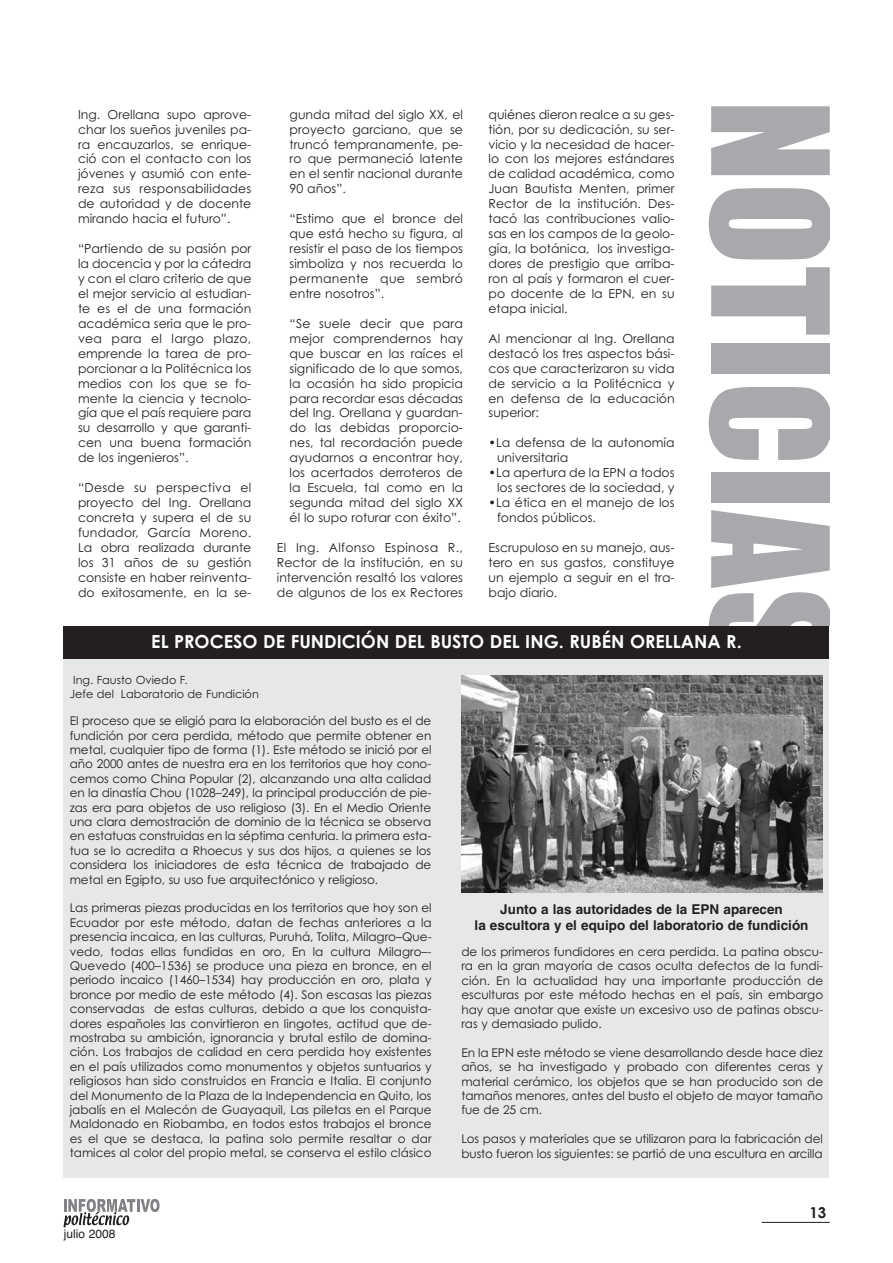
<style>
.page{position:relative;width:893px;height:1263px;background:#fff}
.page>*{position:absolute;margin:0;border:0;box-sizing:border-box;transform-origin:0 0}
.t1{font:700 18px "Century Gothic";color:#fff}
.t2{font:700 15px "Century Gothic";color:#231f20}
.t3{font:700 13.5px/16.2px "Helvetica";color:#231f20;text-align:center}
.t4{font:12.45px/15px "Century Gothic";color:#231f20;text-align:justify}
.t5{font:12px/14.4px "Century Gothic";letter-spacing:-.005em;color:#231f20;text-align:justify}
.t6{font:12px "Helvetica";color:#231f20}
.t7{font:11.25px/13.5px "Century Gothic";color:#231f20}
</style>
<div class="page">
<svg style="left:64px;top:1199px;width:96px;height:28px"></svg>
<hr style="left:762px;top:1222px;width:68px;height:1px;background:#231f20">
<div style="left:64px;top:656px;width:765px;height:522px;background:#e6e7e9"></div>
<div style="left:64px;top:626px;width:765px;height:33px;background:#231f20"></div>
<img style="left:461px;top:675px;width:361px;height:217px">
<svg style="left:711px;top:106px;width:118px;height:69px;background:#b1b2b6"></svg>
<svg style="left:709px;top:188px;width:120px;height:71px"></svg>
<svg style="left:711px;top:267px;width:118px;height:68px"></svg>
<div style="left:711px;top:343px;width:118px;height:31px;background:#a8a9ad"></div>
<svg style="left:709px;top:387px;width:120px;height:73px"></svg>
<div style="left:711px;top:472px;width:118px;height:31px;background:#a8a9ad"></div>
<svg style="left:709px;top:510px;width:120px;height:115px"></svg>
<p class="t4" style="left:78px;top:107px;width:175px">Ing. Orellana supo aprove&shy;char los sueños juveniles pa&shy;ra encauzarlos, se enrique&shy;ció con el contacto con los jóvenes y asumió con ente&shy;reza sus responsabilidades de autoridad y de docente mirando hacia el futuro”.</p>
<p class="t4" style="left:78px;top:241px;width:175px">“Partiendo de su pasión por la docencia y por la cátedra y con el claro criterio de que el mejor servicio al estudian&shy;te es el de una formación académica seria que le pro&shy;vea para el largo plazo, emprende la tarea de pro&shy;porcionar a la Politécnica los medios con los que se fo&shy;mente la ciencia y tecnolo&shy;gía que el país requiere para su desarrollo y que garanti&shy;cen una buena formación de los ingenieros”.</p>
<p class="t4" style="left:78px;top:480px;width:175px">“Desde su perspectiva el proyecto del Ing. Orellana concreta y supera el de su fundador, García Moreno.<br>La obra realizada durante los 31 años de su gestión consiste en haber reinventa&shy;do exitosamente, en la se-</p>
<p class="t4" style="left:290px;top:107px;width:175px">gunda mitad del siglo XX, el proyecto garciano, que se truncó tempranamente, pe&shy;ro que permaneció latente en el sentir nacional durante 90 años”.</p>
<p class="t4" style="left:290px;top:211px;width:175px">“Estimo que el bronce del que está hecho su figura, al resistir el paso de los tiempos simboliza y nos recuerda lo permanente que sembró entre nosotros”.</p>
<p class="t4" style="left:290px;top:316px;width:175px">“Se suele decir que para mejor comprendernos hay que buscar en las raíces el significado de lo que somos, la ocasión ha sido propicia para recordar esas décadas del Ing. Orellana y guardan&shy;do las debidas proporcio&shy;nes, tal recordación puede ayudarnos a encontrar hoy, los acertados derroteros de la Escuela, tal como en la segunda mitad del siglo XX él lo supo roturar con éxito”.</p>
<p class="t4" style="left:277px;top:540px;width:188px">El Ing. Alfonso Espinosa R., Rector de la institución, en su intervención resaltó los valores de algunos de los ex Rectores</p>
<p class="t4" style="left:488px;top:107px;width:188px">quiénes dieron realce a su ges&shy;tión, por su dedicación, su ser&shy;vicio y la necesidad de hacer&shy;lo con los mejores estándares de calidad académica, como Juan Bautista Menten, primer Rector de la institución. Des&shy;tacó las contribuciones valio&shy;sas en los campos de la geolo&shy;gía, la botánica, los investiga&shy;dores de prestigio que arriba&shy;ron al país y formaron el cuer&shy;po docente de la EPN, en su etapa inicial.</p>
<p class="t4" style="left:488px;top:331px;width:188px">Al mencionar al Ing. Orellana destacó los tres aspectos bási&shy;cos que caracterizaron su vida de servicio a la Politécnica y en defensa de la educación superior:</p>
<p class="t4" style="left:497px;top:436px;width:179px;text-indent:-9px">•La defensa de la autonomía universitaria</p>
<p class="t4" style="left:488px;top:465px;width:188px;text-align:right">•La apertura de la EPN a todos los sectores de la sociedad, y</p>
<p class="t4" style="left:497px;top:495px;width:179px;text-indent:-9px">•La ética en el manejo de los fondos públicos.</p>
<p class="t4" style="left:488px;top:540px;width:188px">Escrupuloso en su manejo, aus&shy;tero en sus gastos, constituye un ejemplo a seguir en el tra&shy;bajo diario.</p>
<h1 class="t1" style="left:151px;top:631px;width:592px">EL PROCESO DE FUNDICIÓN DEL BUSTO DEL ING. RUBÉN ORELLANA R.</h1>
<p class="t7" style="left:70px;top:673px;width:191px;text-indent:3px">Ing. Fausto Oviedo F.<br>Jefe del Laboratorio de Fundición</p>
<p class="t5" style="left:70px;top:714px;width:363px">El proceso que se eligió para la elaboración del busto es el de fundición por cera perdida, método que permite obtener en metal, cualquier tipo de forma (1). Este método se inició por el año 2000 antes de nuestra era en los territorios que hoy cono&shy;cemos como China Popular (2), alcanzando una alta calidad en la dinastía Chou (1028–249), la principal producción de pie&shy;zas era para objetos de uso religioso (3). En el Medio Oriente una clara demostración de dominio de la técnica se observa en estatuas construidas en la séptima centuria. la primera esta&shy;tua se lo acredita a Rhoecus y sus dos hijos, a quienes se los considera los iniciadores de esta técnica de trabajado de metal en Egipto, su uso fue arquitectónico y religioso.</p>
<p class="t5" style="left:70px;top:901px;width:363px">Las primeras piezas producidas en los territorios que hoy son el Ecuador por este método, datan de fechas anteriores a la presencia incaica, en las culturas, Puruhá, Tolita, Milagro–Que&shy;vedo, todas ellas fundidas en oro, En la cultura Milagro–- Quevedo (400–1536) se produce una pieza en bronce, en el periodo incaico (1460–1534) hay producción en oro, plata y bronce por medio de este método (4). Son escasas las piezas conservadas de estas culturas, debido a que los conquista&shy;dores españoles las convirtieron en lingotes, actitud que de&shy;mostraba su ambición, ignorancia y brutal estilo de domina&shy;ción. Los trabajos de calidad en cera perdida hoy existentes en el país utilizados como monumentos y objetos suntuarios y religiosos han sido construidos en Francia e Italia. El conjunto del Monumento de la Plaza de la Independencia en Quito, los jabalís en el Malecón de Guayaquil, Las piletas en el Parque Maldonado en Riobamba, en todos estos trabajos el bronce es el que se destaca, la patina solo permite resaltar o dar tamices al color del propio metal, se conserva el estilo clásico</p>
<p class="t6" style="left:64px;top:1226px;width:53px">julio 2008</p>
<p class="t3" style="left:475px;top:901px;width:335px">Junto a las autoridades de la EPN aparecen<br>la escultora y el equipo del laboratorio de fundición</p>
<p class="t5" style="left:461px;top:945px;width:363px">de los primeros fundidores en cera perdida. La patina obscu&shy;ra en la gran mayoría de casos oculta defectos de la fundi&shy;ción. En la actualidad hay una importante producción de esculturas por este método hechas en el país, sin embargo hay que anotar que existe un excesivo uso de patinas obscu&shy;ras y demasiado pulido.</p>
<p class="t5" style="left:461px;top:1045px;width:363px">En la EPN este método se viene desarrollando desde hace diez años, se ha investigado y probado con diferentes ceras y material cerámico, los objetos que se han producido son de tamaños menores, antes del busto el objeto de mayor tamaño fue de 25 cm.</p>
<p class="t5" style="left:461px;top:1132px;width:363px">Los pasos y materiales que se utilizaron para la fabricación del busto fueron los siguientes: se partió de una escultura en arcilla</p>
<p class="t2" style="left:809px;top:1204px;width:18px">13</p>
</div>
